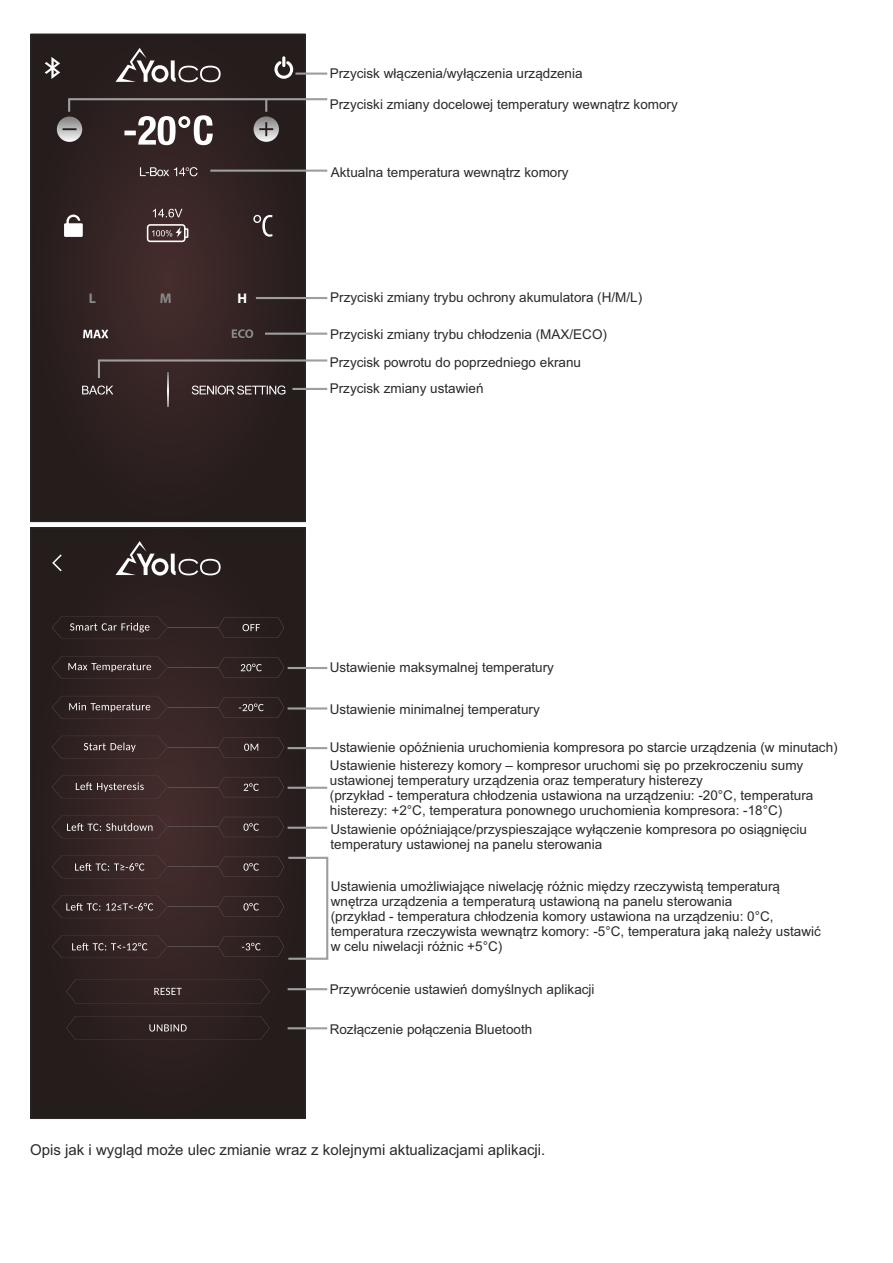
<style>
.page{position:relative;width:893px;height:1263px;background:#fff}
.page>*{position:absolute;margin:0;border:0;box-sizing:border-box;transform-origin:0 0}
.t1{font:15px "Arial";color:#2b2a29}
.t2{font:700 13.95px "Myriad Pro";color:#898989}
.t3{font:700 13.95px "Myriad Pro";color:#fefefe}
.t4{font:13.5px/15.1px "Arial";color:#2b2a29}
</style>
<div class="page">
<svg style="left:33px;top:529px;width:270px;height:588px;background:#2d2020"></svg>
<div style="left:31px;top:527px;width:274px;height:592px;border:1px solid #2b2a29"></div>
<svg style="left:116px;top:541px;width:105px;height:34px;background:#514949"></svg>
<svg style="left:52px;top:554px;width:10px;height:17px"></svg>
<svg style="left:218px;top:617px;width:66px;height:21px"></svg>
<svg style="left:218px;top:657px;width:66px;height:21px"></svg>
<svg style="left:218px;top:697px;width:66px;height:20px"></svg>
<svg style="left:218px;top:737px;width:66px;height:20px"></svg>
<svg style="left:218px;top:777px;width:66px;height:20px"></svg>
<svg style="left:218px;top:817px;width:66px;height:20px"></svg>
<svg style="left:218px;top:857px;width:66px;height:20px"></svg>
<svg style="left:218px;top:896px;width:66px;height:21px"></svg>
<svg style="left:218px;top:936px;width:66px;height:21px"></svg>
<svg style="left:52px;top:616px;width:115px;height:23px;background:#392d2d"></svg>
<svg style="left:52px;top:656px;width:115px;height:23px;background:#3d3030"></svg>
<svg style="left:52px;top:696px;width:115px;height:23px;background:#3f3131"></svg>
<svg style="left:52px;top:736px;width:115px;height:23px;background:#3e2d2d"></svg>
<svg style="left:52px;top:776px;width:115px;height:22px;background:#423131"></svg>
<svg style="left:52px;top:815px;width:115px;height:23px;background:#453434"></svg>
<svg style="left:52px;top:855px;width:115px;height:23px;background:#402f2f"></svg>
<svg style="left:52px;top:895px;width:115px;height:23px;background:#403131"></svg>
<svg style="left:52px;top:935px;width:115px;height:23px;background:#3c2e2d"></svg>
<svg style="left:66px;top:979px;width:204px;height:24px;background:#322424"></svg>
<svg style="left:66px;top:1016px;width:204px;height:24px;background:#302424"></svg>
<hr style="left:168px;top:627px;width:50px;height:1px;background:#574f4d">
<hr style="left:168px;top:667px;width:50px;height:1px;background:#574f4d">
<hr style="left:168px;top:707px;width:50px;height:1px;background:#574f4d">
<hr style="left:168px;top:747px;width:50px;height:1px;background:#574f4d">
<hr style="left:168px;top:787px;width:50px;height:1px;background:#574f4d">
<hr style="left:168px;top:827px;width:50px;height:1px;background:#574f4d">
<hr style="left:168px;top:866px;width:50px;height:1px;background:#574f4d">
<hr style="left:168px;top:906px;width:50px;height:1px;background:#574f4d">
<hr style="left:168px;top:946px;width:50px;height:1px;background:#574f4d">
<svg style="left:33px;top:36px;width:270px;height:484px;background:#2e2020"></svg>
<div style="left:31px;top:34px;width:274px;height:488px;border:1px solid #2b2a29"></div>
<svg style="left:45px;top:57px;width:15px;height:22px"></svg>
<svg style="left:274px;top:56px;width:19px;height:23px"></svg>
<svg style="left:140px;top:167px;width:57px;height:9px"></svg>
<svg style="left:64px;top:215px;width:19px;height:22px"></svg>
<svg style="left:253px;top:215px;width:20px;height:22px"></svg>
<svg style="left:147px;top:224px;width:41px;height:18px"></svg>
<svg style="left:153px;top:209px;width:29px;height:8px"></svg>
<svg style="left:83px;top:330px;width:25px;height:8px"></svg>
<svg style="left:232px;top:329px;width:21px;height:9px"></svg>
<svg style="left:82px;top:386px;width:31px;height:9px"></svg>
<svg style="left:192px;top:386px;width:93px;height:9px"></svg>
<svg style="left:167px;top:380px;width:2px;height:27px"></svg>
<svg style="left:116px;top:48px;width:105px;height:34px;background:#524a4a"></svg>
<div style="left:287px;top:857px;width:41px;height:103px;border:2px solid #9d9e9e"></div>
<hr style="left:295px;top:73px;width:32px;height:2px;background:#9d9e9e">
<hr style="left:210px;top:170px;width:117px;height:2px;background:#9d9e9e">
<hr style="left:256px;top:297px;width:71px;height:2px;background:#9d9e9e">
<hr style="left:265px;top:333px;width:62px;height:2px;background:#9d9e9e">
<hr style="left:292px;top:388px;width:35px;height:2px;background:#9d9e9e">
<hr style="left:288px;top:667px;width:39px;height:2px;background:#9d9e9e">
<hr style="left:288px;top:707px;width:39px;height:2px;background:#9d9e9e">
<hr style="left:288px;top:747px;width:39px;height:2px;background:#9d9e9e">
<hr style="left:288px;top:787px;width:39px;height:2px;background:#9d9e9e">
<hr style="left:288px;top:827px;width:39px;height:2px;background:#9d9e9e">
<hr style="left:288px;top:988px;width:39px;height:2px;background:#9d9e9e">
<hr style="left:288px;top:1027px;width:39px;height:2px;background:#9d9e9e">
<svg style="left:57px;top:97px;width:271px;height:48px;background:#5c5353"></svg>
<svg style="left:97px;top:358px;width:231px;height:22px;background:#4f4242"></svg>
<p class="t4" style="left:330px;top:67px;width:254px">Przycisk włączenia/wyłączenia urządzenia</p>
<p class="t4" style="left:330px;top:98px;width:350px">Przyciski zmiany docelowej temperatury wewnątrz komory</p>
<p class="t2" style="left:89px;top:293px;width:9px">L</p>
<p class="t2" style="left:160px;top:293px;width:13px">M</p>
<p class="t3" style="left:238px;top:293px;width:11px">H</p>
<p class="t4" style="left:331px;top:166px;width:239px">Aktualna temperatura wewnątrz komory</p>
<p class="t4" style="left:330px;top:291px;width:314px">Przyciski zmiany trybu ochrony akumulatora (H/M/L)</p>
<p class="t4" style="left:330px;top:328px;width:278px">Przyciski zmiany trybu chłodzenia (MAX/ECO)</p>
<p class="t4" style="left:330px;top:355px;width:253px">Przycisk powrotu do poprzedniego ekranu</p>
<p class="t4" style="left:330px;top:381px;width:155px">Przycisk zmiany ustawień</p>
<p class="t4" style="left:330px;top:661px;width:226px">Ustawienie maksymalnej temperatury</p>
<p class="t4" style="left:330px;top:703px;width:212px">Ustawienie minimalnej temperatury</p>
<p class="t4" style="left:330px;top:740px;width:509px;line-height:17.9px">Ustawienie opóźnienia uruchomienia kompresora po starcie urządzenia (w minutach)<br>Ustawienie histerezy komory – kompresor uruchomi się po przekroczeniu sumy</p>
<p class="t4" style="left:330px;top:774px;width:485px">ustawionej temperatury urządzenia oraz temperatury histerezy<br>(przykład - temperatura chłodzenia ustawiona na urządzeniu: -20°C, temperatura histerezy: +2°C, temperatura ponownego uruchomienia kompresora: -18°C)</p>
<p class="t4" style="left:331px;top:823px;width:478px">Ustawienie opóźniające/przyspieszające wyłączenie kompresora po osiągnięciu temperatury ustawionej na panelu sterowania</p>
<p class="t4" style="left:331px;top:880px;width:492px">Ustawienia umożliwiające niwelację różnic między rzeczywistą temperaturą wnętrza urządzenia a temperaturą ustawioną na panelu sterowania<br>(przykład - temperatura chłodzenia komory ustawiona na urządzeniu: 0°C, temperatura rzeczywista wewnątrz komory: -5°C, temperatura jaką należy ustawić w celu niwelacji różnic +5°C)</p>
<p class="t4" style="left:330px;top:983px;width:266px">Przywrócenie ustawień domyślnych aplikacji</p>
<p class="t4" style="left:330px;top:1023px;width:204px">Rozłączenie połączenia Bluetooth</p>
<p class="t1" style="left:30px;top:1144px;width:517px">Opis jak i wygląd może ulec zmianie wraz z kolejnymi aktualizacjami aplikacji.</p>
</div>
